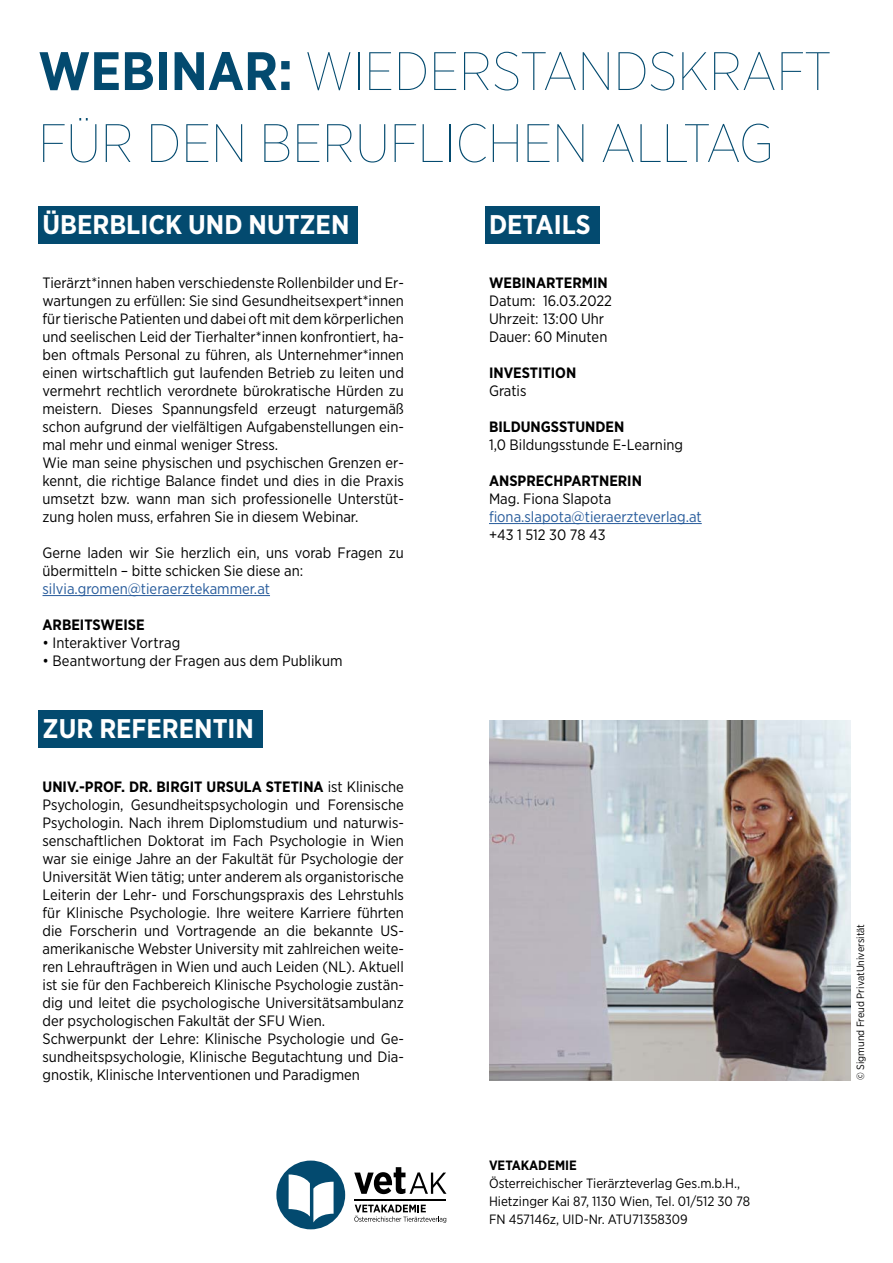
<style>
.page{position:relative;width:893px;height:1263px;background:#fff}
.page>*{position:absolute;margin:0;border:0;box-sizing:border-box;transform-origin:0 0}
.t1{font:100 54px/72px "Gotham Narrow";color:#034a6f}
.t2{font:700 27px "Gotham Narrow";color:#fff}
.t3{font:15px/18px "Gotham Narrow";color:#000}
.t4{font:700 15px "Gotham Narrow";color:#000}
.t5{font:15px "Gotham Narrow";color:#275b9b}
.t6{font:13.5px/18px "Gotham Narrow";color:#000}
.t7{font:700 13.5px "Gotham Narrow";color:#000}
.t8{font:10.5px "Gotham Narrow";color:#000}
.s1{font-weight:700}
</style>
<div class="page">
<div style="left:485px;top:206px;width:114px;height:38px;background:#034a6f"></div>
<hr style="left:489px;top:523px;width:213px;height:1px;background:#275b9b">
<div style="left:38px;top:206px;width:320px;height:38px;background:#034a6f"></div>
<hr style="left:43px;top:595px;width:227px;height:1px;background:#275b9b">
<div style="left:38px;top:710px;width:225px;height:38px;background:#034a6f"></div>
<div style="left:276px;top:1160px;width:69px;height:69px;background:#034a6f;border-radius:50%"></div>
<svg style="left:289px;top:1174px;width:45px;height:48px"></svg>
<svg style="left:354px;top:1167px;width:92px;height:27px"></svg>
<hr style="left:354px;top:1199px;width:92px;height:1px;background:#000">
<svg style="left:354px;top:1204px;width:92px;height:19px"></svg>
<img style="left:489px;top:720px;width:361px;height:360px">
<h1 class="t1" style="left:38px;top:34px;width:794px"><span class="s1">WEBINAR:</span> WIEDERSTANDSKRAFT<br>FÜR DEN BERUFLICHEN ALLTAG</h1>
<h2 class="t2" style="left:43px;top:207px;width:308px">ÜBERBLICK UND NUTZEN</h2>
<p class="t3" style="left:43px;top:273px;width:363px">Tierärzt*innen haben verschiedenste Rollenbilder und Er&shy;wartungen zu erfüllen: Sie sind Gesundheitsexpert*innen für tierische Patienten und dabei oft mit dem körperlichen und seelischen Leid der Tierhalter*innen konfrontiert, ha&shy;ben oftmals Personal zu führen, als Unternehmer*innen einen wirtschaftlich gut laufenden Betrieb zu leiten und vermehrt rechtlich verordnete bürokratische Hürden zu meistern. Dieses Spannungsfeld erzeugt naturgemäß schon aufgrund der vielfältigen Aufgabenstellungen ein&shy;mal mehr und einmal weniger Stress.<br>Wie man seine physischen und psychischen Grenzen er&shy;kennt, die richtige Balance findet und dies in die Praxis umsetzt bzw. wann man sich professionelle Unterstüt&shy;zung holen muss, erfahren Sie in diesem Webinar.</p>
<p class="t3" style="left:43px;top:543px;width:363px">Gerne laden wir Sie herzlich ein, uns vorab Fragen zu übermitteln – bitte schicken Sie diese an:</p>
<p class="t5" style="left:43px;top:579px;width:229px">silvia.gromen@tieraerztekammer.at</p>
<p class="t4" style="left:43px;top:615px;width:104px">ARBEITSWEISE</p>
<p class="t3" style="left:43px;top:633px;width:139px">• Interaktiver Vortrag</p>
<p class="t3" style="left:43px;top:651px;width:302px">• Beantwortung der Fragen aus dem Publikum</p>
<h2 class="t2" style="left:43px;top:711px;width:213px">ZUR REFERENTIN</h2>
<p class="t3" style="left:43px;top:777px;width:363px"><span class="s1">UNIV.-PROF. DR. BIRGIT URSULA STETINA</span> ist Klinische Psychologin, Gesundheitspsychologin und Forensische Psychologin. Nach ihrem Diplomstudium und naturwis&shy;senschaftlichen Doktorat im Fach Psychologie in Wien war sie einige Jahre an der Fakultät für Psychologie der Universität Wien tätig; unter anderem als organistorische Leiterin der Lehr- und Forschungspraxis des Lehrstuhls für Klinische Psychologie. Ihre weitere Karriere führten die Forscherin und Vortragende an die bekannte US&shy;amerikanische Webster University mit zahlreichen weite&shy;ren Lehraufträgen in Wien und auch Leiden (NL). Aktuell ist sie für den Fachbereich Klinische Psychologie zustän&shy;dig und leitet die psychologische Universitätsambulanz der psychologischen Fakultät der SFU Wien.<br>Schwerpunkt der Lehre: Klinische Psychologie und Ge&shy;sundheitspsychologie, Klinische Begutachtung und Dia&shy;gnostik, Klinische Interventionen und Paradigmen</p>
<h2 class="t2" style="left:489px;top:207px;width:103px">DETAILS</h2>
<p class="t4" style="left:489px;top:273px;width:120px">WEBINARTERMIN</p>
<p class="t3" style="left:489px;top:291px;width:124px">Datum: 16.03.2022<br>Uhrzeit: 13:00 Uhr<br>Dauer: 60 Minuten</p>
<p class="t4" style="left:489px;top:363px;width:89px">INVESTITION</p>
<p class="t3" style="left:489px;top:381px;width:39px">Gratis</p>
<p class="t4" style="left:489px;top:417px;width:137px">BILDUNGSSTUNDEN</p>
<p class="t3" style="left:489px;top:435px;width:196px">1,0 Bildungsstunde E-Learning</p>
<p class="t4" style="left:489px;top:471px;width:154px">ANSPRECHPARTNERIN</p>
<p class="t3" style="left:489px;top:489px;width:124px">Mag. Fiona Slapota</p>
<p class="t5" style="left:489px;top:507px;width:214px">fiona.slapota@tieraerzteverlag.at</p>
<p class="t3" style="left:489px;top:525px;width:118px">+43 1 512 30 78 43</p>
<p class="t8" style="left:854px;top:1080px;width:158px;rotate:-90deg">© Sigmund Freud PrivatUniversität</p>
<p class="t7" style="left:489px;top:1157px;width:89px">VETAKADEMIE</p>
<p class="t6" style="left:489px;top:1174px;width:263px">Österreichischer Tierärzteverlag Ges.m.b.H.,<br>Hietzinger Kai 87, 1130 Wien, Tel. 01/512 30 78<br>FN 457146z, UID-Nr. ATU71358309</p>
</div>
